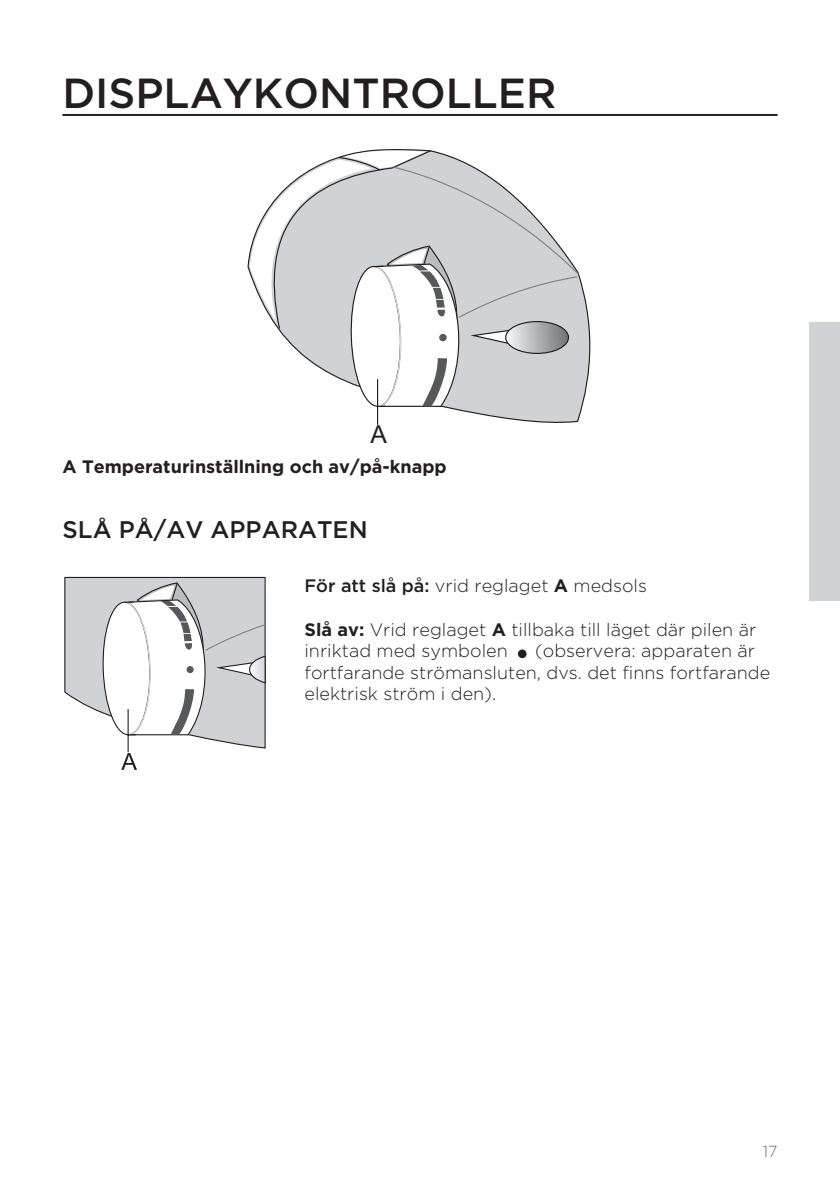
<style>
.page{position:relative;width:840px;height:1191px;background:#fff}
.page>*{position:absolute;margin:0;border:0;box-sizing:border-box;transform-origin:0 0}
.glavni_naslov{font:500 42px "Gotham";color:#231f20}
.t1{font:24.8px "Arial";color:#231f20}
.podnaslov1-1{font:500 24px "Gotham";color:#231f20}
.besedilo{font:300 18px/21.6px "Gotham";color:#231f20}
.besedilo-2{font:700 18px "Gotham";color:#231f20}
.t2{font:300 16px "Gotham";color:#6c6d70}
.s1{font-weight:500}
.s2{font-weight:700}
</style>
<div class="page">
<hr style="left:62px;top:114px;width:715px;height:2px;background:#231f20">
<div style="left:808px;top:322px;width:31px;height:279px;background:#d1d2d4"></div>
<div style="left:517px;top:649px;width:9px;height:9px;background:#231f20;border-radius:50%"></div>
<svg style="left:247px;top:250px;width:344px;height:175px"></svg>
<hr style="left:377px;top:379px;width:1px;height:46px;background:#231f20">
<svg style="left:250px;top:149px;width:329px;height:259px"></svg>
<div style="left:439px;top:334px;width:7px;height:7px;background:#57585a;border-radius:50%"></div>
<svg style="left:64px;top:576px;width:202px;height:194px"></svg>
<div style="left:186px;top:666px;width:7px;height:7px;background:#57585a;border-radius:50%"></div>
<p class="glavni_naslov" style="left:62px;top:66px;width:495px">DISPLAYKONTROLLER</p>
<p class="t1" style="left:370px;top:418px;width:18px">A</p>
<p class="besedilo-2" style="left:62px;top:455px;width:385px">A Temperaturinställning och av/på-knapp</p>
<p class="podnaslov1-1" style="left:62px;top:514px;width:306px">SLÅ PÅ/AV APPARATEN</p>
<p class="besedilo" style="left:304px;top:574px;width:344px"><span class="s1">För att slå på:</span> vrid reglaget <span class="s2">A</span> medsols</p>
<p class="besedilo" style="left:304px;top:618px;width:453px"><span class="s2">Slå av:</span> Vrid reglaget <span class="s2">A</span> tillbaka till läget där pilen är inriktad med symbolen</p>
<p class="besedilo" style="left:304px;top:639px;width:467px;text-indent:230px">(observera: apparaten är fortfarande strömansluten, dvs. det finns fortfarande elektrisk ström i den).</p>
<p class="t2" style="left:762px;top:1140px;width:16px">17</p>
</div>
